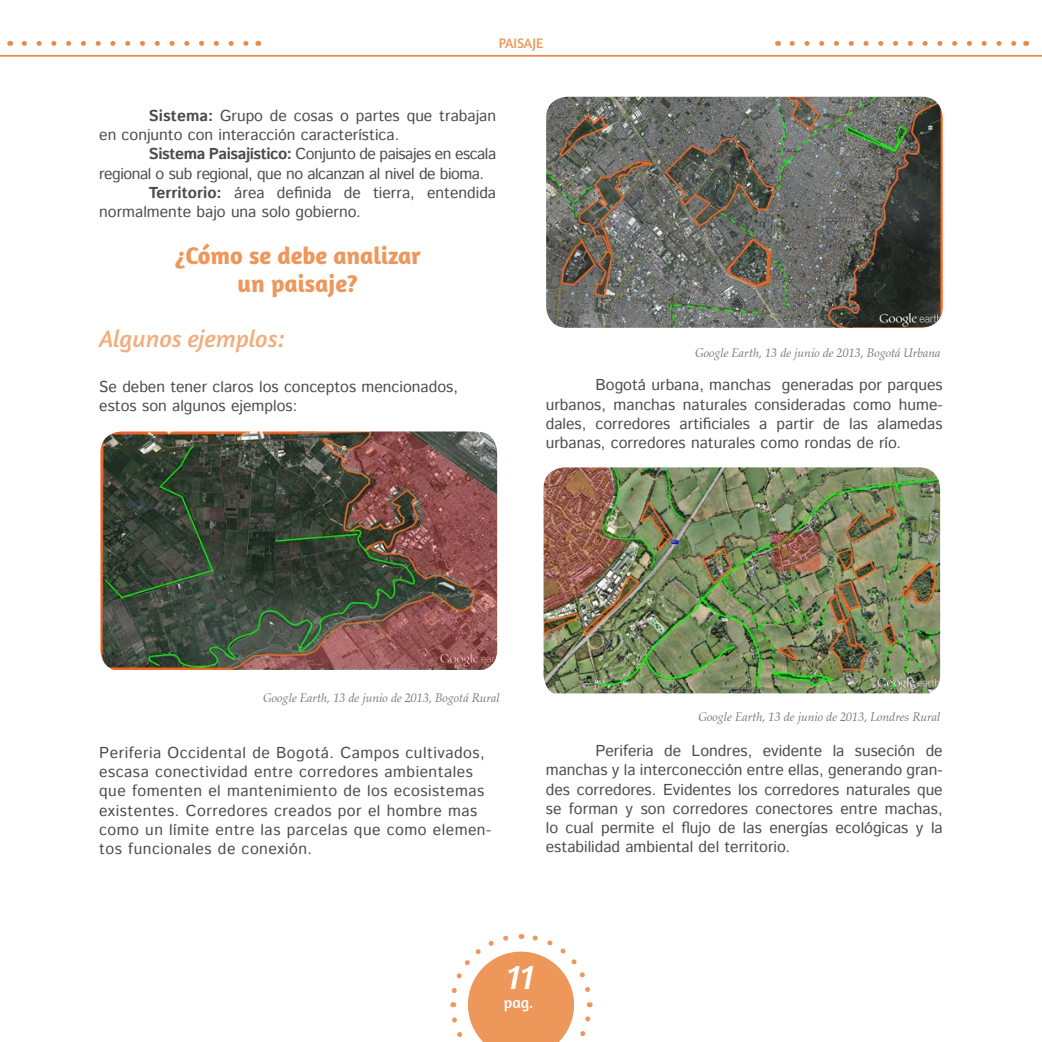
<style>
.page{position:relative;width:1042px;height:1042px;background:#fff}
.page>*{position:absolute;margin:0;border:0;box-sizing:border-box;transform-origin:0 0}
.t1{font:italic 36.75px "Amaranth";color:#fff}
.titulo_body{font:700 24.5px "Amaranth";color:#ed975b}
.subtitulos{font:italic 24.5px "Amaranth";color:#f1ad7d}
.Body{font:15.75px/19.2px "Istok Web";color:#4b4c4d}
.subtitulos-2{font:15.75px/19.2px "Istok Web";letter-spacing:.03em;color:#4b4c4d}
.Body-2{font:15.75px/19.2px "Istok Web";letter-spacing:-.03em;color:#4b4c4d}
.subtitulos-3{font:15.75px/19.2px "Istok Web";color:#4b4c4d}
.t2{font:15.75px "Amaranth";color:#fff}
.t3{font:14px "Amaranth";color:#ed975b}
.pie_de_foto{font:italic 12.25px "Zapf Calligraphic 801 BT";color:#76787b}
.s1{font-weight:700}
</style>
<div class="page">
<svg style="left:450px;top:934px;width:143px;height:108px"></svg>
<hr style="left:0;top:55px;width:1042px;height:2px;background:#ea8a48">
<svg style="left:792px;top:41px;width:225px;height:5px"></svg>
<svg style="left:24px;top:41px;width:225px;height:5px"></svg>
<img style="left:100px;top:431px;width:397px;height:239px">
<img style="left:546px;top:97px;width:397px;height:231px">
<img style="left:543px;top:467px;width:397px;height:226px">
<p class="t3" style="left:499px;top:35px;width:46px">PAISAJE</p>
<p class="Body" style="left:99px;top:107px;width:398px;text-indent:50px"><span class="s1">Sistema:</span> Grupo de cosas o partes que trabajan en conjunto con interacción característica.</p>
<p class="Body-2" style="left:99px;top:145px;width:398px;text-indent:50px"><span class="s1">Sistema Paisajístico:</span> Conjunto de paisajes en escala regional o sub regional, que no alcanzan al nivel de bioma.</p>
<p class="Body" style="left:99px;top:184px;width:398px;text-indent:50px"><span class="s1">Territorio:</span> área definida de tierra, entendida normalmente bajo una solo gobierno.</p>
<p class="titulo_body" style="left:174px;top:240px;width:248px">¿Cómo se debe analizar</p>
<p class="titulo_body" style="left:238px;top:268px;width:122px">un paisaje?</p>
<p class="subtitulos" style="left:99px;top:324px;width:187px">Algunos ejemplos:</p>
<p class="subtitulos-3" style="left:99px;top:378px;width:360px">Se deben tener claros los conceptos mencionados, estos son algunos ejemplos:</p>
<p class="pie_de_foto" style="left:695px;top:345px;width:247px">Google Earth, 13 de junio de 2013, Bogotá Urbana</p>
<p class="Body" style="left:546px;top:376px;width:398px;text-align:justify;text-indent:50px">Bogotá urbana, manchas generadas por parques urbanos, manchas naturales consideradas como hume&shy;dales, corredores artificiales a partir de las alamedas urbanas, corredores naturales como rondas de río.</p>
<p class="pie_de_foto" style="left:263px;top:690px;width:238px">Google Earth, 13 de junio de 2013, Bogotá Rural</p>
<p class="subtitulos-2" style="left:99px;top:744px;width:394px">Periferia Occidental de Bogotá. Campos cultivados, escasa conectividad entre corredores ambientales que fomenten el mantenimiento de los ecosistemas existentes. Corredores creados por el hombre mas como un límite entre las parcelas que como elemen&shy;tos funcionales de conexión.</p>
<p class="pie_de_foto" style="left:698px;top:709px;width:243px">Google Earth, 13 de junio de 2013, Londres Rural</p>
<p class="Body" style="left:546px;top:742px;width:398px;text-align:justify;text-indent:50px">Periferia de Londres, evidente la suseción de manchas y la interconección entre ellas, generando gran&shy;des corredores. Evidentes los corredores naturales que se forman y son corredores conectores entre machas, lo cual permite el flujo de las energías ecológicas y la estabilidad ambiental del territorio.</p>
<h1 class="t1" style="left:507px;top:955px;width:29px">11</h1>
<p class="t2" style="left:504px;top:993px;width:31px">pag.</p>
</div>
